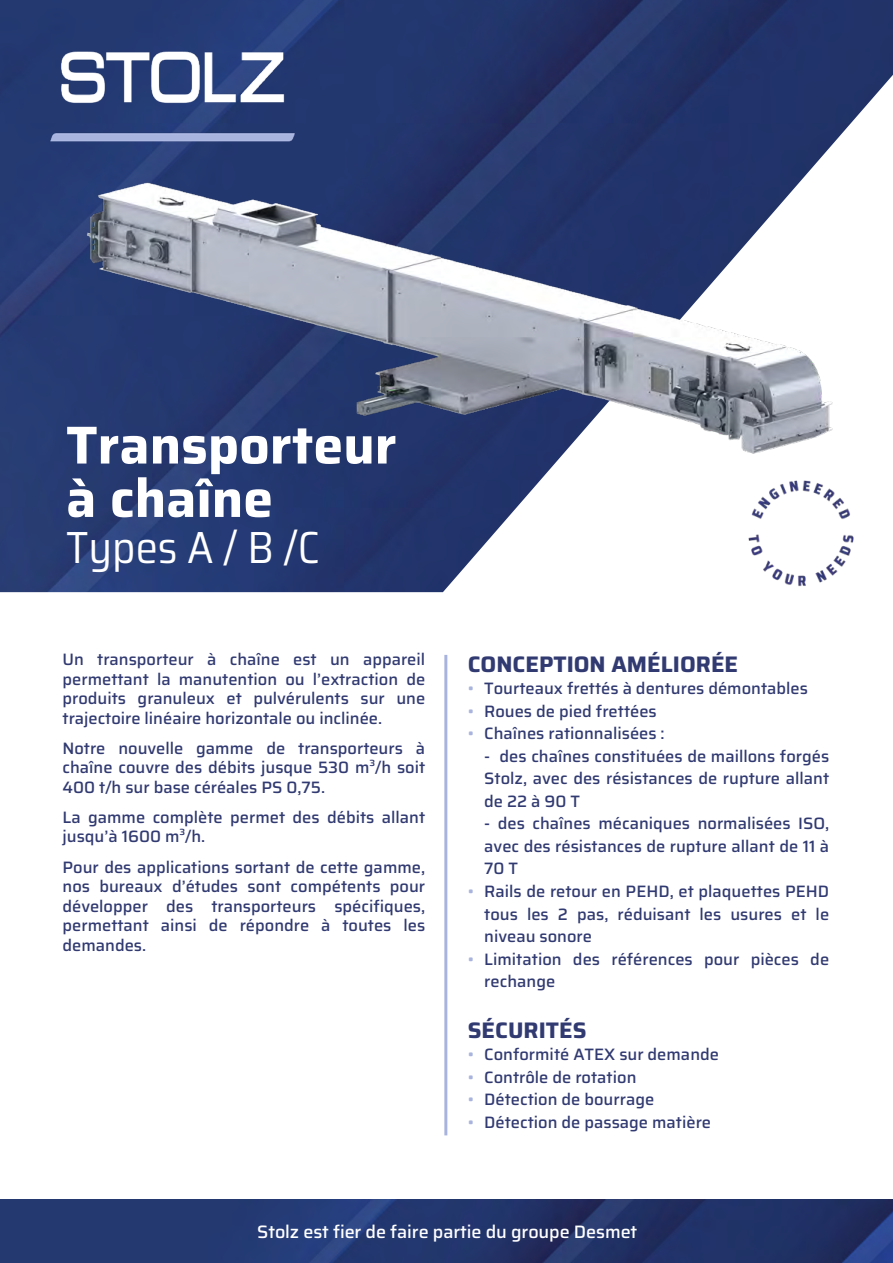
<style>
.page{position:relative;width:893px;height:1263px;background:#fff}
.page>*{position:absolute;margin:0;border:0;box-sizing:border-box;transform-origin:0 0}
.t1{font:700 53.4px/53.4px "Saira";color:#fff}
.t2{font:semi-condensed 45px "Saira";color:#fff}
.t3{font:700 22.5px "Saira";color:#313a71}
.t4{font:500 18px "Saira";letter-spacing:-.005em;color:#fff}
.t5{font:500 16.5px/19.5px "Saira";color:#313a71;text-align:justify}
.s1{color:#a9b4de}
</style>
<div class="page">
<img style="left:0;top:1199px;width:893px;height:64px">
<img style="left:0;top:0;width:893px;height:592px">
<img style="left:0;top:0;width:358px;height:207px">
<hr style="left:444px;top:655px;width:3px;height:480px;background:#a9b4de">
<img style="left:713px;top:445px;width:176px;height:147px">
<img style="left:57px;top:147px;width:794px;height:343px">
<h1 class="t1" style="left:66px;top:416px;width:332px">Transporteur à chaîne</h1>
<h2 class="t2" style="left:66px;top:511px;width:255px">Types A / B /C</h2>
<p class="t5" style="left:63px;top:649px;width:364px">Un transporteur à chaîne est un appareil permettant la manutention ou l’extraction de produits granuleux et pulvérulents sur une trajectoire linéaire horizontale ou inclinée.</p>
<p class="t5" style="left:63px;top:738px;width:364px">Notre nouvelle gamme de transporteurs à chaîne couvre des débits jusque 530 m³/h soit 400 t/h sur base céréales PS 0,75.</p>
<p class="t5" style="left:63px;top:807px;width:364px">La gamme complète permet des débits allant jusqu’à 1600 m³/h.</p>
<p class="t5" style="left:63px;top:856px;width:364px">Pour des applications sortant de cette gamme, nos bureaux d’études sont compétents pour développer des transporteurs spécifiques, permettant ainsi de répondre à toutes les demandes.</p>
<h3 class="t3" style="left:468px;top:646px;width:272px">CONCEPTION AMÉLIORÉE</h3>
<p class="t5" style="left:468px;top:678px;width:342px"><span class="s1">•</span> Tourteaux frettés à dentures démontables</p>
<p class="t5" style="left:468px;top:701px;width:191px"><span class="s1">•</span> Roues de pied frettées</p>
<p class="t5" style="left:468px;top:723px;width:198px"><span class="s1">•</span> Chaînes rationnalisées :</p>
<p class="t5" style="left:484px;top:744px;width:346px;line-height:22.5px">- des chaînes constituées de maillons forgés Stolz, avec des résistances de rupture allant de 22 à 90 T</p>
<p class="t5" style="left:484px;top:812px;width:346px;line-height:22.5px">- des chaînes mécaniques normalisées ISO, avec des résistances de rupture allant de 11 à 70 T</p>
<p class="t5" style="left:484px;top:879px;width:346px;line-height:22.5px;text-indent:-16px"><span class="s1">•</span> Rails de retour en PEHD, et plaquettes PEHD tous les 2 pas, réduisant les usures et le niveau sonore</p>
<p class="t5" style="left:484px;top:947px;width:346px;line-height:22.5px;text-indent:-16px"><span class="s1">•</span> Limitation des références pour pièces de rechange</p>
<h3 class="t3" style="left:468px;top:1011px;width:120px">SÉCURITÉS</h3>
<p class="t5" style="left:468px;top:1044px;width:253px"><span class="s1">•</span> Conformité ATEX sur demande</p>
<p class="t5" style="left:468px;top:1066px;width:170px"><span class="s1">•</span> Contrôle de rotation</p>
<p class="t5" style="left:468px;top:1089px;width:188px"><span class="s1">•</span> Détection de bourrage</p>
<p class="t5" style="left:468px;top:1111px;width:245px"><span class="s1">•</span> Détection de passage matière</p>
<p class="t4" style="left:257px;top:1217px;width:382px">Stolz est fier de faire partie du groupe Desmet</p>
</div>
